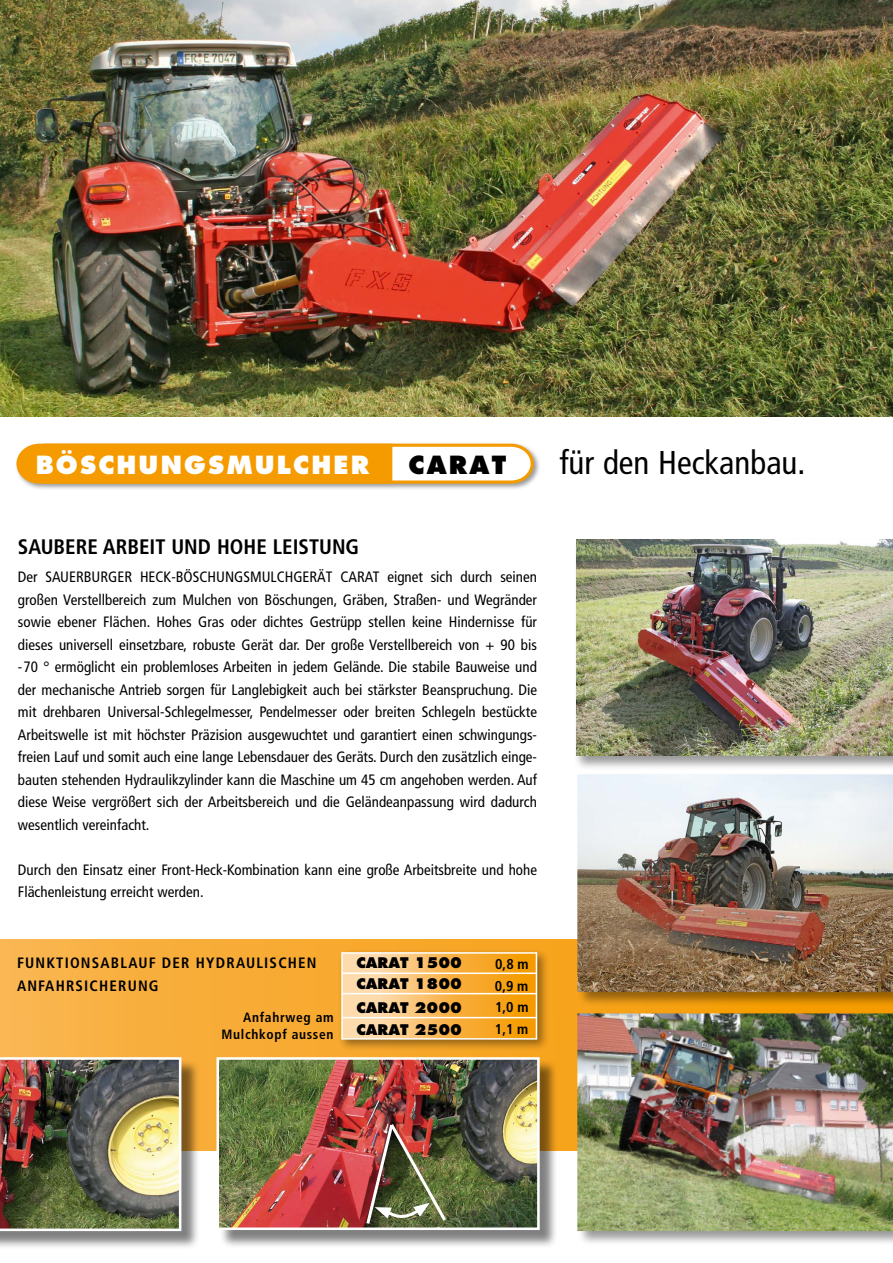
<style>
.page{position:relative;width:893px;height:1263px;background:#fff}
.page>*{position:absolute;margin:0;border:0;box-sizing:border-box;transform-origin:0 0}
.t1{font:condensed 33px "Frutiger";color:#000}
.t2{font:800 24.3px "Futura";letter-spacing:.09em;color:#fff}
.t3{font:800 24.3px "Futura";letter-spacing:.09em;color:#000}
.t4{font:700 condensed 21px "Frutiger";color:#000}
.t5{font:condensed 15px/22.5px "Frutiger";color:#000;text-align:justify}
.t6{font:700 condensed 15px/23.2px "Frutiger";letter-spacing:.08em;color:#000}
.t7{font:800 14.25px/21.8px "Futura";color:#000}
.t8{font:700 condensed 14.25px/21.8px "Frutiger";color:#000}
.t9{font:700 condensed 13.5px/17.2px "Frutiger";letter-spacing:.05em;color:#000;text-align:right}
</style>
<div class="page">
<img style="left:0;top:0;width:893px;height:417px">
<div style="left:14px;top:441px;width:527px;height:50px;background:#000;opacity:.4"></div>
<svg style="left:15px;top:442px;width:520px;height:43px"></svg>
<div style="left:0;top:939px;width:893px;height:212px;background:linear-gradient(to right,#f9b34f,#f59a00)"></div>
<div style="left:578px;top:1011px;width:315px;height:235px;background:#000;opacity:.4"></div>
<img style="left:577px;top:1013px;width:316px;height:218px">
<div style="left:578px;top:772px;width:315px;height:235px;background:#000;opacity:.4"></div>
<img style="left:577px;top:774px;width:316px;height:218px">
<div style="left:0;top:1059px;width:200px;height:190px;background:#000;opacity:.5"></div>
<img style="left:0;top:1057px;width:181px;height:174px">
<div style="left:219px;top:1059px;width:339px;height:189px;background:#000;opacity:.5"></div>
<img style="left:220px;top:1061px;width:316px;height:165px">
<div style="left:216px;top:1057px;width:324px;height:173px;border:3px solid #fff"></div>
<div style="left:573px;top:537px;width:320px;height:233px;background:#000;opacity:.4"></div>
<img style="left:577px;top:539px;width:316px;height:217px">
<div style="left:337px;top:948px;width:213px;height:104px;background:#000;opacity:.4"></div>
<svg style="left:340px;top:951px;width:198px;height:89px;background:#f9c169"></svg>
<img style="left:364px;top:1121px;width:85px;height:106px">
<h2 class="t2" style="left:36px;top:450px;width:335px">BÖSCHUNGSMULCHER</h2>
<h2 class="t3" style="left:408px;top:450px;width:99px">CARAT</h2>
<h1 class="t1" style="left:559px;top:443px;width:247px">für den Heckanbau.</h1>
<h3 class="t4" style="left:18px;top:534px;width:343px">SAUBERE ARBEIT UND HOHE LEISTUNG</h3>
<p class="t5" style="left:18px;top:566px;width:521px">Der SAUERBURGER HECK-BÖSCHUNGSMULCHGERÄT CARAT eignet sich durch seinen großen Verstellbereich zum Mulchen von Böschungen, Gräben, Straßen- und Wegränder sowie ebener Flächen. Hohes Gras oder dichtes Gestrüpp stellen keine Hindernisse für dieses universell einsetzbare, robuste Gerät dar. Der große Verstellbereich von + 90 bis</p>
<p class="t5" style="left:18px;top:656px;width:521px">- 70 ° ermöglicht ein problemloses Arbeiten in jedem Gelände. Die stabile Bauweise und der mechanische Antrieb sorgen für Langlebigkeit auch bei stärkster Beanspruchung. Die mit drehbaren Universal-Schlegelmesser, Pendelmesser oder breiten Schlegeln bestückte Arbeitswelle ist mit höchster Präzision ausgewuchtet und garantiert einen schwingungs&shy;freien Lauf und somit auch eine lange Lebensdauer des Geräts. Durch den zusätzlich einge&shy;bauten stehenden Hydraulikzylinder kann die Maschine um 45 cm angehoben werden. Auf diese Weise vergrößert sich der Arbeitsbereich und die Geländeanpassung wird dadurch wesentlich vereinfacht.</p>
<p class="t5" style="left:18px;top:858px;width:521px">Durch den Einsatz einer Front-Heck-Kombination kann eine große Arbeitsbreite und hohe<br>Flächenleistung erreicht werden.</p>
<p class="t6" style="left:17px;top:951px;width:301px">FUNKTIONSABLAUF DER HYDRAULISCHEN<br>ANFAHRSICHERUNG</p>
<p class="t7" style="left:356px;top:952px;width:107px">CARAT 1500</p>
<p class="t8" style="left:495px;top:953px;width:35px">0,8 m</p>
<p class="t7" style="left:356px;top:973px;width:107px">CARAT 1800</p>
<p class="t8" style="left:495px;top:975px;width:35px">0,9 m</p>
<p class="t7" style="left:356px;top:997px;width:107px">CARAT 2000<br>CARAT 2500</p>
<p class="t8" style="left:495px;top:996px;width:35px">1,0 m<br>1,1 m</p>
<p class="t9" style="left:222px;top:1008px;width:114px">Anfahrweg am<br>Mulchkopf aussen</p>
</div>
